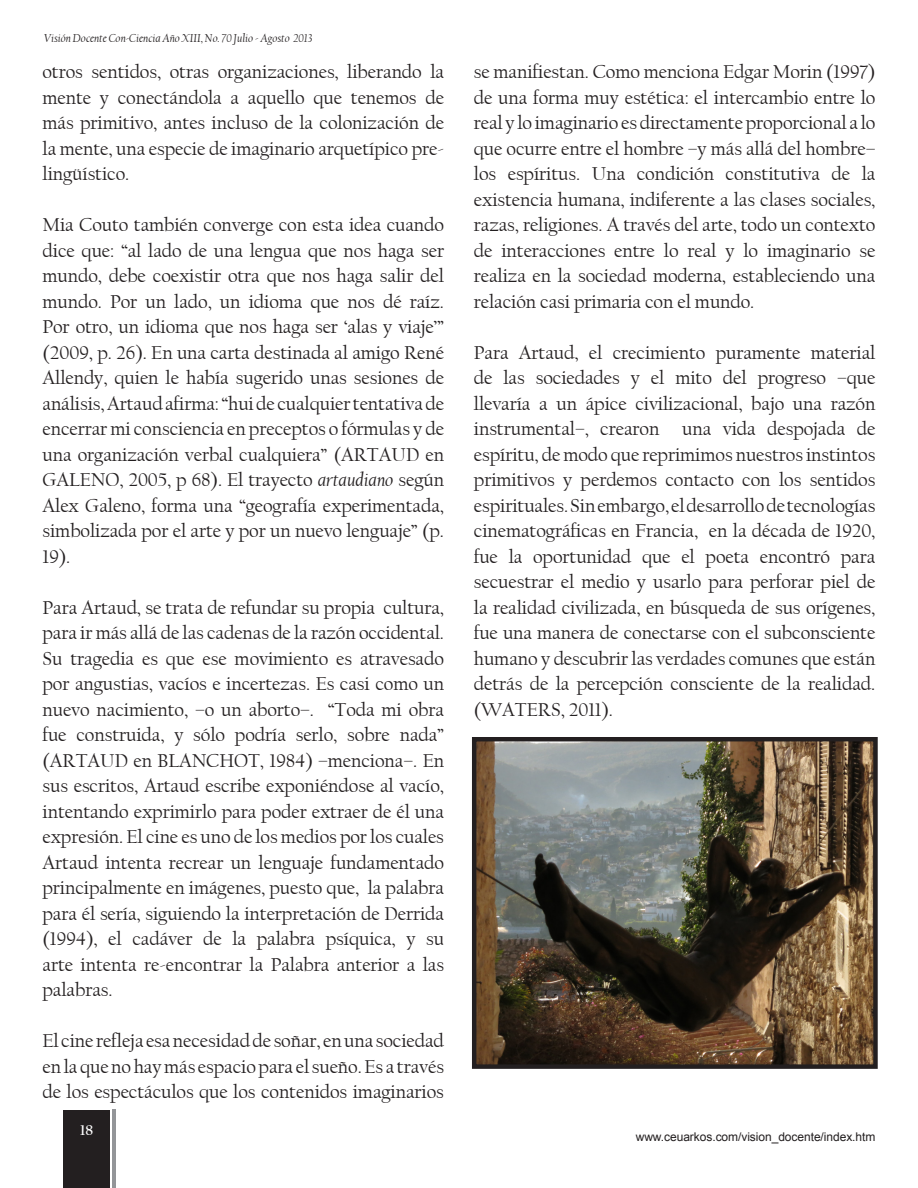
<style>
.page{position:relative;width:918px;height:1188px;background:#fff}
.page>*{position:absolute;margin:0;border:0;box-sizing:border-box;transform-origin:0 0}
.t1{font:19.5px/25.5px "Californian FB";letter-spacing:-.005em;color:#231f20;text-align:justify}
.t2{font:700 15px "Californian FB";color:#fff}
.t3{font:italic 12px "Californian FB";letter-spacing:-.005em;color:#231f20}
.t4{font:12px "Arial";letter-spacing:-.005em;color:#231f20}
.s1{font-style:italic}
</style>
<div class="page">
<div style="left:64px;top:1110px;width:46px;height:78px;background:#231f20"></div>
<hr style="left:113px;top:1110px;width:3px;height:78px;background:#939598">
<img style="left:477px;top:742px;width:396px;height:322px">
<div style="left:472px;top:737px;width:406px;height:332px;border:4px solid #231f20"></div>
<p class="t3" style="left:44px;top:31px;width:270px">Visión Docente Con-Ciencia Año XIII, No. 70 Julio - Agosto 2013</p>
<p class="t1" style="left:43px;top:59px;width:403px">otros sentidos, otras organizaciones, liberando la mente y conectándola a aquello que tenemos de más primitivo, antes incluso de la colonización de la mente, una especie de imaginario arquetípico pre&shy;lingüístico.</p>
<p class="t1" style="left:43px;top:212px;width:403px">Mia Couto también converge con esta idea cuando dice que: “al lado de una lengua que nos haga ser mundo, debe coexistir otra que nos haga salir del mundo. Por un lado, un idioma que nos dé raíz.<br>Por otro, un idioma que nos haga ser ‘alas y viaje’” (2009, p. 26). En una carta destinada al amigo René Allendy, quien le había sugerido unas sesiones de análisis, Artaud afirma: “hui de cualquier tentativa de encerrar mi consciencia en preceptos o fórmulas y de una organización verbal cualquiera” (ARTAUD en GALENO, 2005, p 68). El trayecto <span class="s1">artaudiano</span> según Alex Galeno, forma una “geografía experimentada, simbolizada por el arte y por un nuevo lenguaje” (p.<br>19).</p>
<p class="t1" style="left:43px;top:595px;width:403px">Para Artaud, se trata de refundar su propia cultura, para ir más allá de las cadenas de la razón occidental.<br>Su tragedia es que ese movimiento es atravesado por angustias, vacíos e incertezas. Es casi como un nuevo nacimiento, –o un aborto–. “Toda mi obra fue construida, y sólo podría serlo, sobre nada” (ARTAUD en BLANCHOT, 1984) –menciona–. En sus escritos, Artaud escribe exponiéndose al vacío, intentando exprimirlo para poder extraer de él una expresión. El cine es uno de los medios por los cuales Artaud intenta recrear un lenguaje fundamentado principalmente en imágenes, puesto que, la palabra para él sería, siguiendo la interpretación de Derrida (1994), el cadáver de la palabra psíquica, y su arte intenta re-encontrar la Palabra anterior a las palabras.</p>
<p class="t1" style="left:43px;top:1028px;width:403px">El cine refleja esa necesidad de soñar, en una sociedad en la que no hay más espacio para el sueño. Es a través de los espectáculos que los contenidos imaginarios</p>
<p class="t2" style="left:80px;top:1121px;width:14px">18</p>
<p class="t1" style="left:474px;top:59px;width:403px">se manifiestan. Como menciona Edgar Morin (1997) de una forma muy estética: el intercambio entre lo real y lo imaginario es directamente proporcional a lo que ocurre entre el hombre –y más allá del hombre– los espíritus. Una condición constitutiva de la existencia humana, indiferente a las clases sociales, razas, religiones. A través del arte, todo un contexto de interacciones entre lo real y lo imaginario se realiza en la sociedad moderna, estableciendo una relación casi primaria con el mundo.</p>
<p class="t1" style="left:474px;top:340px;width:403px">Para Artaud, el crecimiento puramente material de las sociedades y el mito del progreso –que llevaría a un ápice civilizacional, bajo una razón instrumental–, crearon una vida despojada de espíritu, de modo que reprimimos nuestros instintos primitivos y perdemos contacto con los sentidos espirituales. Sin embargo, el desarrollo de tecnologías cinematográficas en Francia, en la década de 1920, fue la oportunidad que el poeta encontró para secuestrar el medio y usarlo para perforar piel de la realidad civilizada, en búsqueda de sus orígenes, fue una manera de conectarse con el subconsciente humano y descubrir las verdades comunes que están detrás de la percepción consciente de la realidad. (WATERS, 2011).</p>
<p class="t4" style="left:636px;top:1129px;width:241px">www.ceuarkos.com/vision_docente/index.htm</p>
</div>
